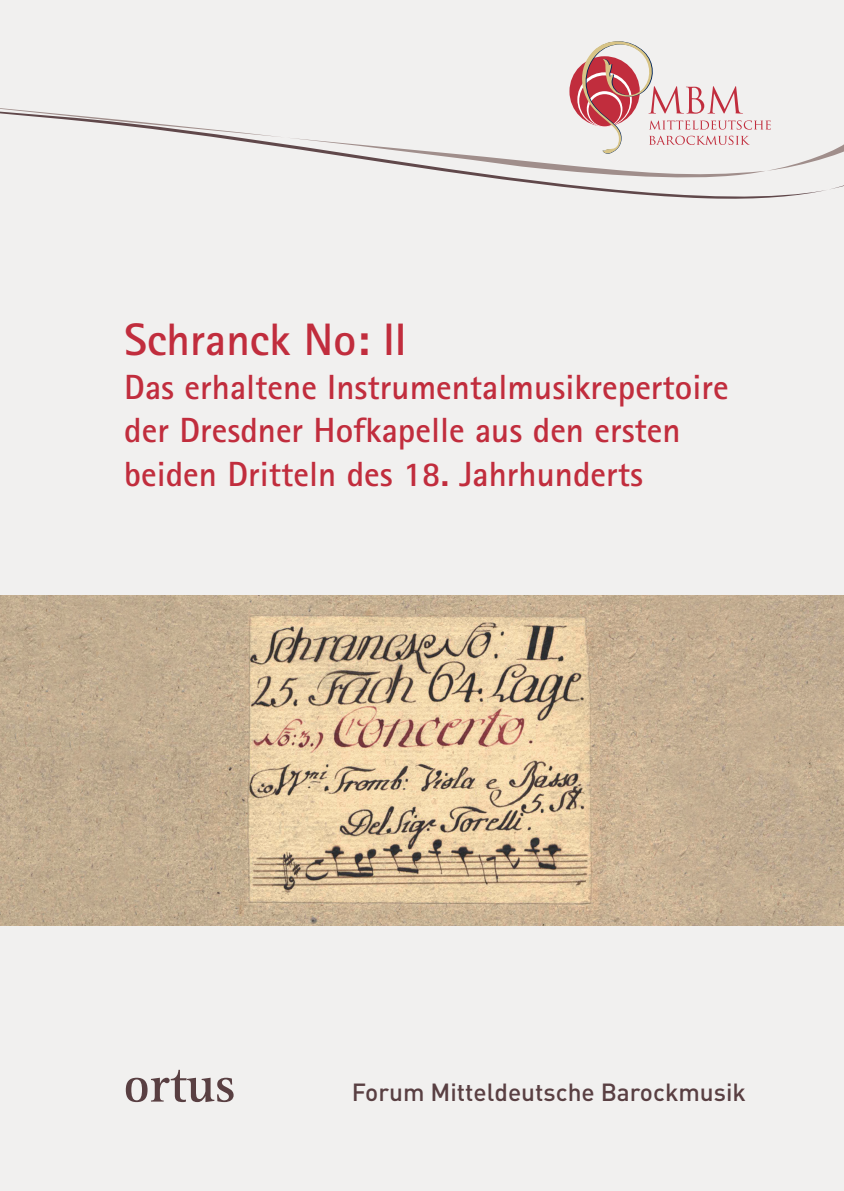
<style>
.page{position:relative;width:844px;height:1191px;background:#fff}
.page>*{position:absolute;margin:0;border:0;box-sizing:border-box;transform-origin:0 0}
.t1{font:700 50.75px "Rotis Serif";color:#593f42}
.t2{font:700 45.5px "Rotis Sans Serif";color:#c12d3d}
.t3{font:700 35px/43.8px "Rotis Sans Serif";color:#c12d3d}
.t4{font:500 24.5px "DINOT";color:#593f42}
</style>
<div class="page">
<div style="left:0;top:0;width:843px;height:1191px;background:#f1f0ef"></div>
<img style="left:0;top:595px;width:843px;height:330px">
<svg style="left:0;top:41px;width:843px;height:158px"></svg>
<h2 class="t2" style="left:124px;top:311px;width:284px">Schranck No: II</h2>
<p class="t3" style="left:124px;top:364px;width:605px">Das erhaltene Instrumentalmusikrepertoire der Dresdner Hofkapelle aus den ersten beiden Dritteln des 18. Jahrhunderts</p>
<h1 class="t1" style="left:123px;top:1054px;width:113px">ortus</h1>
<p class="t4" style="left:351px;top:1075px;width:395px">Forum Mitteldeutsche Barockmusik</p>
</div>
